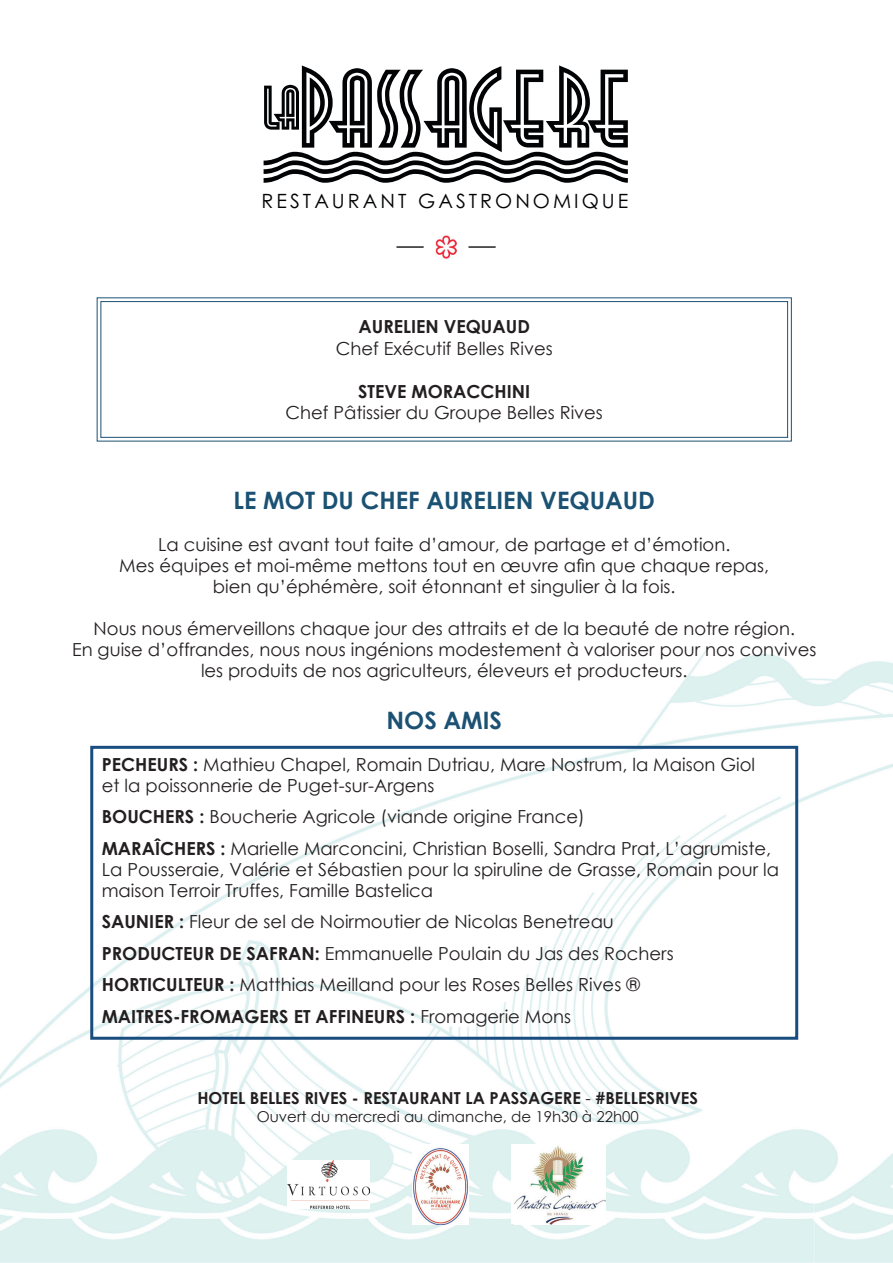
<style>
.page{position:relative;width:893px;height:1263px;background:#fff}
.page>*{position:absolute;margin:0;border:0;box-sizing:border-box;transform-origin:0 0}
.t1{font:700 24px "Century Gothic";color:#1b5173}
.t2{font:19.65px "Century Gothic";letter-spacing:.155em;color:#020305}
.t3{font:18px/21px "Century Gothic";color:#231f20}
.t4{font:700 18px "Century Gothic";color:#231f20}
.t5{font:700 16.5px "Century Gothic";color:#231f20}
.t6{font:15px "Century Gothic";color:#231f20}
.s1{font-weight:700}
.s2{font-weight:400}
</style>
<div class="page">
<img style="left:0;top:160px;width:893px;height:1103px">
<svg style="left:264px;top:65px;width:364px;height:118px"></svg>
<img style="left:435px;top:235px;width:22px;height:24px">
<hr style="left:396px;top:246px;width:28px;height:2px;background:#231f20">
<hr style="left:468px;top:246px;width:28px;height:2px;background:#231f20">
<img style="left:288px;top:1160px;width:82px;height:48px">
<img style="left:412px;top:1144px;width:56px;height:80px">
<div style="left:511px;top:1144px;width:94px;height:80px;background:#fff"></div>
<img style="left:514px;top:1146px;width:91px;height:78px">
<svg style="left:96px;top:297px;width:696px;height:145px"></svg>
<div style="left:100px;top:301px;width:688px;height:137px;border:1px solid #1b5173"></div>
<div style="left:90px;top:746px;width:708px;height:294px;border:3px solid #1a4d7f"></div>
<p class="t2" style="left:262px;top:187px;width:368px">RESTAURANT GASTRONOMIQUE</p>
<p class="t4" style="left:359px;top:313px;width:173px">AURELIEN VEQUAUD</p>
<p class="t3" style="left:336px;top:337px;width:218px">Chef Exécutif Belles Rives</p>
<p class="t4" style="left:358px;top:378px;width:174px">STEVE MORACCHINI</p>
<p class="t3" style="left:285px;top:402px;width:319px">Chef Pâtissier du Groupe Belles Rives</p>
<h1 class="t1" style="left:234px;top:482px;width:423px">LE MOT DU CHEF AURELIEN VEQUAUD</h1>
<p class="t3" style="left:119px;top:534px;width:651px;text-align:center">La cuisine est avant tout faite d’amour, de partage et d’émotion.<br>Mes équipes et moi-même mettons tout en œuvre afin que chaque repas, bien qu’éphémère, soit étonnant et singulier à la fois.</p>
<p class="t3" style="left:72px;top:618px;width:746px;text-align:center">Nous nous émerveillons chaque jour des attraits et de la beauté de notre région.<br>En guise d’offrandes, nous nous ingénions modestement à valoriser pour nos convives les produits de nos agriculteurs, éleveurs et producteurs.</p>
<h1 class="t1" style="left:386px;top:702px;width:117px">NOS AMIS</h1>
<p class="t3" style="left:102px;top:753px;width:655px"><span class="s1">PECHEURS :</span> Mathieu Chapel, Romain Dutriau, Mare Nostrum, la Maison Giol et la poissonnerie de Puget-sur-Argens</p>
<p class="t3" style="left:102px;top:801px;width:671px;line-height:31.5px"><span class="s1">BOUCHERS :</span> Boucherie Agricole (viande origine France)<br><span class="s1">MARAÎCHERS :</span> Marielle Marconcini, Christian Boselli, Sandra Prat, L’agrumiste,</p>
<p class="t3" style="left:102px;top:858px;width:679px">La Pousseraie, Valérie et Sébastien pour la spiruline de Grasse, Romain pour la maison Terroir Truffes, Famille Bastelica</p>
<p class="t3" style="left:102px;top:906px;width:573px;line-height:31.5px"><span class="s1">SAUNIER :</span> Fleur de sel de Noirmoutier de Nicolas Benetreau <span class="s1">PRODUCTEUR DE SAFRAN:</span> Emmanuelle Poulain du Jas des Rochers <span class="s1">HORTICULTEUR :</span> Matthias Meilland pour les Roses Belles Rives ® <span class="s1">MAITRES-FROMAGERS ET AFFINEURS :</span> Fromagerie Mons</p>
<p class="t5" style="left:197px;top:1086px;width:502px">HOTEL BELLES RIVES - RESTAURANT LA PASSAGERE <span class="s2">-</span> #BELLESRIVES</p>
<p class="t6" style="left:257px;top:1106px;width:383px">Ouvert du mercredi au dimanche, de 19h30 à 22h00</p>
</div>
